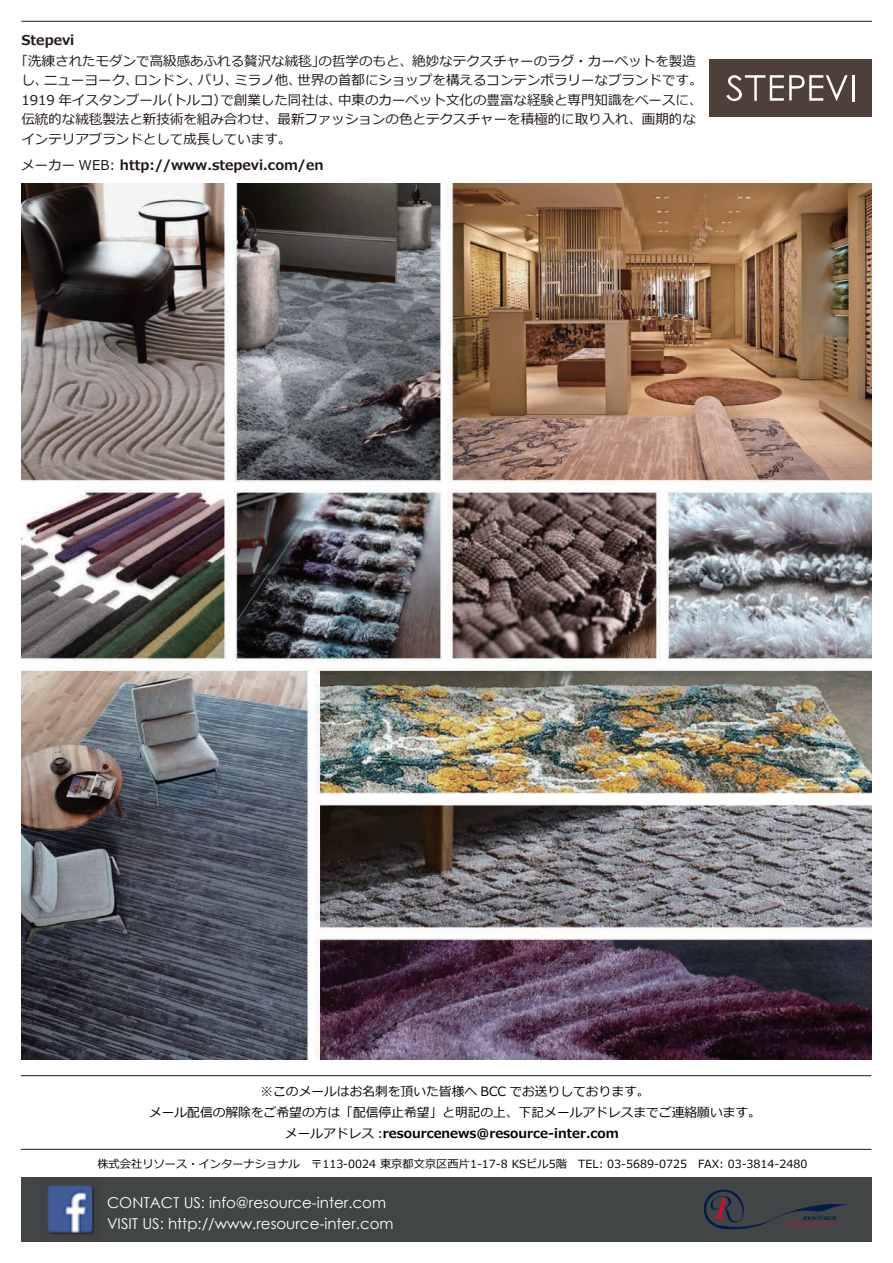
<style>
.page{position:relative;width:893px;height:1263px;background:#fff}
.page>*{position:absolute;margin:0;border:0;box-sizing:border-box;transform-origin:0 0}
.t1{font:15px/21px "Century Gothic";color:#fff}
.t2{font:13.5px/19.5px "Meiryo";color:#211814}
.t3{font:700 13.5px "Meiryo";color:#211814}
.t4{font:12.75px/21px "Meiryo";color:#030303;text-align:center}
.t5{font:11.25px "Meiryo";color:#030303}
.s1{font-weight:400}
.s2{font-weight:700}
</style>
<div class="page">
<img style="left:21px;top:184px;width:851px;height:876px">
<div style="left:709px;top:60px;width:163px;height:57px;background:#4e3f39"></div>
<hr style="left:852px;top:75px;width:2px;height:26px;background:#fff">
<svg style="left:726px;top:75px;width:122px;height:26px"></svg>
<hr style="left:21px;top:21px;width:851px;height:1px;background:#211814">
<div style="left:21px;top:1178px;width:850px;height:64px;background:#424546"></div>
<hr style="left:21px;top:1075px;width:850px;height:1px;background:#211814">
<hr style="left:21px;top:1149px;width:850px;height:1px;background:#211814">
<img style="left:47px;top:1185px;width:48px;height:50px">
<svg style="left:704px;top:1189px;width:143px;height:41px"></svg>
<p class="t3" style="left:21px;top:31px;width:54px">Stepevi</p>
<p class="t2" style="left:21px;top:52px;width:683px;text-indent:-7px">「洗練されたモダンで高級感あふれる贅沢な絨毯」の哲学のもと、絶妙なテクスチャーのラグ・カーペットを製造し、ニューヨーク、ロンドン、パリ、ミラノ他、世界の首都にショップを構えるコンテンポラリーなブランドです。1919 年イスタンブール（トルコ）で創業した同社は、中東のカーペット文化の豊富な経験と専門知識をベースに、伝統的な絨毯製法と新技術を組み合わせ、最新ファッションの色とテクスチャーを積極的に取り入れ、画期的なインテリアブランドとして成長しています。</p>
<p class="t3" style="left:21px;top:156px;width:304px"><span class="s1">メーカー WEB:</span> http://www.stepevi.com/en</p>
<p class="t4" style="left:149px;top:1082px;width:614px">※このメールはお名刺を頂いた皆様へ BCC でお送りしております。<br>メール配信の解除をご希望の方は「配信停止希望」と明記の上、下記メールアドレスまでご連絡願います。メールアドレス :<span class="s2">resourcenews@resource-inter.com</span></p>
<p class="t5" style="left:97px;top:1156px;width:712px">株式会社リソース・インターナショナル　〒113-0024 東京都文京区西片1-17-8 KSビル5階　TEL: 03-5689-0725　FAX: 03-3814-2480</p>
<p class="t1" style="left:107px;top:1191px;width:288px">CONTACT US: info@resource-inter.com<br>VISIT US: http://www.resource-inter.com</p>
</div>
